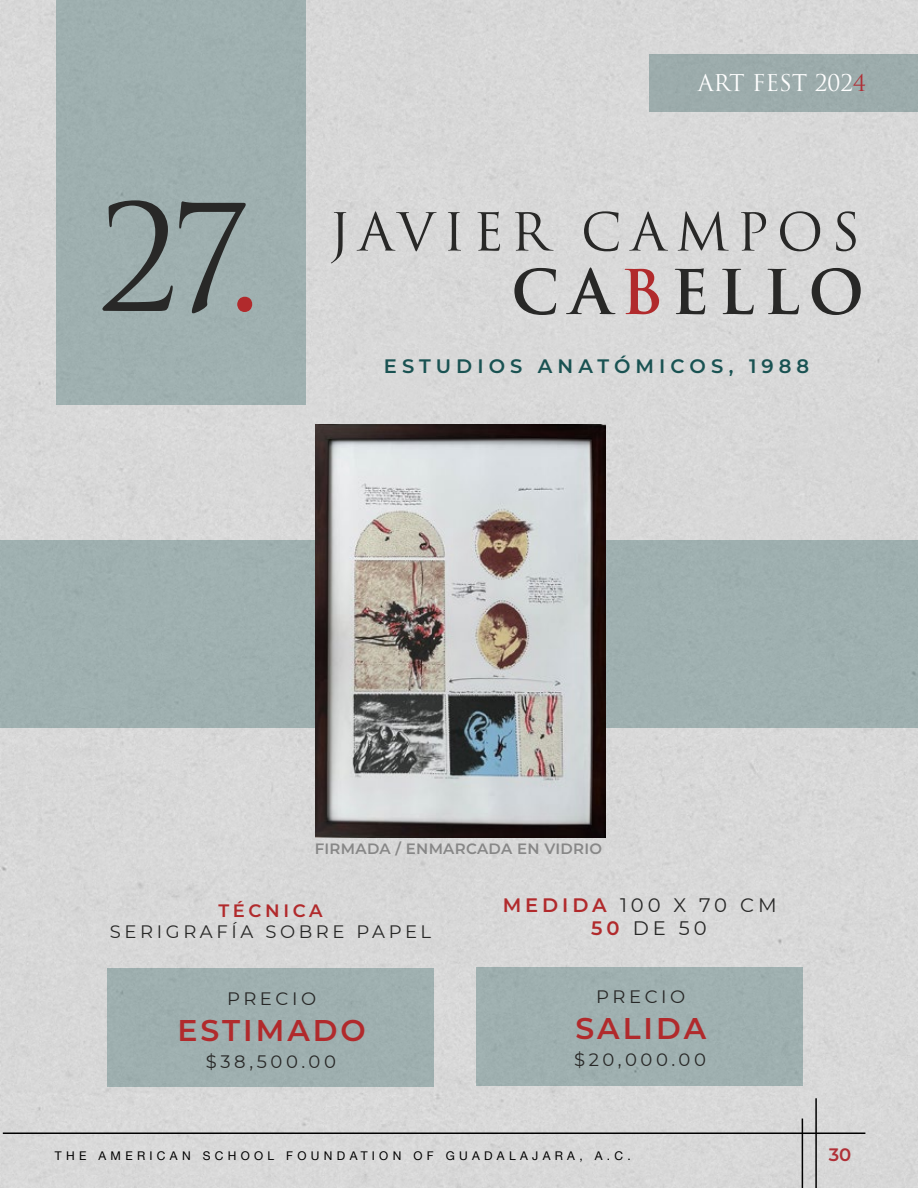
<style>
.page{position:relative;width:918px;height:1188px;background:#d8d8d8}
.page>*{position:absolute;margin:0;border:0;box-sizing:border-box;transform-origin:0 0}
.t1{font:144px "Trajan Pro 3";color:#282827}
.t2{font:700 60px "Trajan Pro";letter-spacing:.15em;color:#282827}
.t3{font:51px "Trajan Pro 3";letter-spacing:.15em;color:#282827}
.t4{font:600 30px "Montserrat";letter-spacing:.1em;color:#b12a2c}
.t5{font:22.5px "Trajan Pro";color:#fff}
.t6{font:600 19.5px "Montserrat";letter-spacing:.26em;color:#195252}
.t7{font:19.5px/22.5px "Montserrat";letter-spacing:.2em;color:#282827}
.t8{font:18px "Montserrat";letter-spacing:.2em;color:#282827}
.t9{font:600 18px "Montserrat";letter-spacing:.2em;color:#b12a2c}
.t10{font:600 18px "Montserrat";color:#b03037}
.t11{font:600 15px "Montserrat";letter-spacing:.02em;color:#878787}
.t12{font:12px "Helvetica Neue";letter-spacing:.36em;color:#000}
.s1{font-family:"Trajan Pro 3"}
.s2{color:#b03037}
.s3{color:#b12a2c}
.s4{font-weight:600;color:#b12a2c}
</style>
<div class="page">
<hr style="left:3px;top:1132px;width:862px;height:2px;background:#000">
<hr style="left:815px;top:1098px;width:2px;height:90px;background:#000">
<hr style="left:802px;top:1119px;width:1px;height:69px;background:#000">
<div style="left:649px;top:54px;width:269px;height:57px;background:#9dacac"></div>
<div style="left:0;top:540px;width:918px;height:187px;background:#9fb0b0"></div>
<div style="left:107px;top:968px;width:327px;height:119px;background:#9fb0b0"></div>
<div style="left:476px;top:967px;width:327px;height:118px;background:#9fb0b0"></div>
<div style="left:56px;top:1px;width:249px;height:404px;background:#9fb0b0"></div>
<img style="left:316px;top:424px;width:289px;height:413px">
<p class="t5" style="left:698px;top:69px;width:170px"><span class="s1">ART</span> FEST 202<span class="s2">4</span></p>
<h1 class="t1" style="left:98px;top:160px;width:166px">27<span class="s3">.</span></h1>
<h3 class="t3" style="left:329px;top:197px;width:532px">JAVIER CAMPOS</h3>
<h2 class="t2" style="left:511px;top:255px;width:354px">CA<span class="s3">B</span>ELLO</h2>
<p class="t6" style="left:384px;top:352px;width:427px">ESTUDIOS ANATÓMICOS, 1988</p>
<p class="t11" style="left:315px;top:838px;width:289px">FIRMADA / ENMARCADA EN VIDRIO</p>
<p class="t9" style="left:219px;top:897px;width:106px">TÉCNICA</p>
<p class="t8" style="left:110px;top:919px;width:323px">SERIGRAFÍA SOBRE PAPEL</p>
<p class="t7" style="left:591px;top:893px;width:187px;text-indent:-88px"><span class="s4">MEDIDA</span> 100 X 70 CM<br><span class="s4">50</span> DE 50</p>
<p class="t8" style="left:227px;top:986px;width:91px">PRECIO</p>
<p class="t8" style="left:596px;top:985px;width:91px">PRECIO</p>
<h3 class="t4" style="left:177px;top:1009px;width:190px">ESTIMADO</h3>
<h3 class="t4" style="left:575px;top:1007px;width:132px">SALIDA</h3>
<p class="t8" style="left:206px;top:1049px;width:132px">$38,500.00</p>
<p class="t8" style="left:574px;top:1047px;width:133px">$20,000.00</p>
<p class="t12" style="left:55px;top:1147px;width:577px">THE AMERICAN SCHOOL FOUNDATION OF GUADALAJARA, A.C.</p>
<p class="t10" style="left:829px;top:1141px;width:24px">30</p>
</div>
